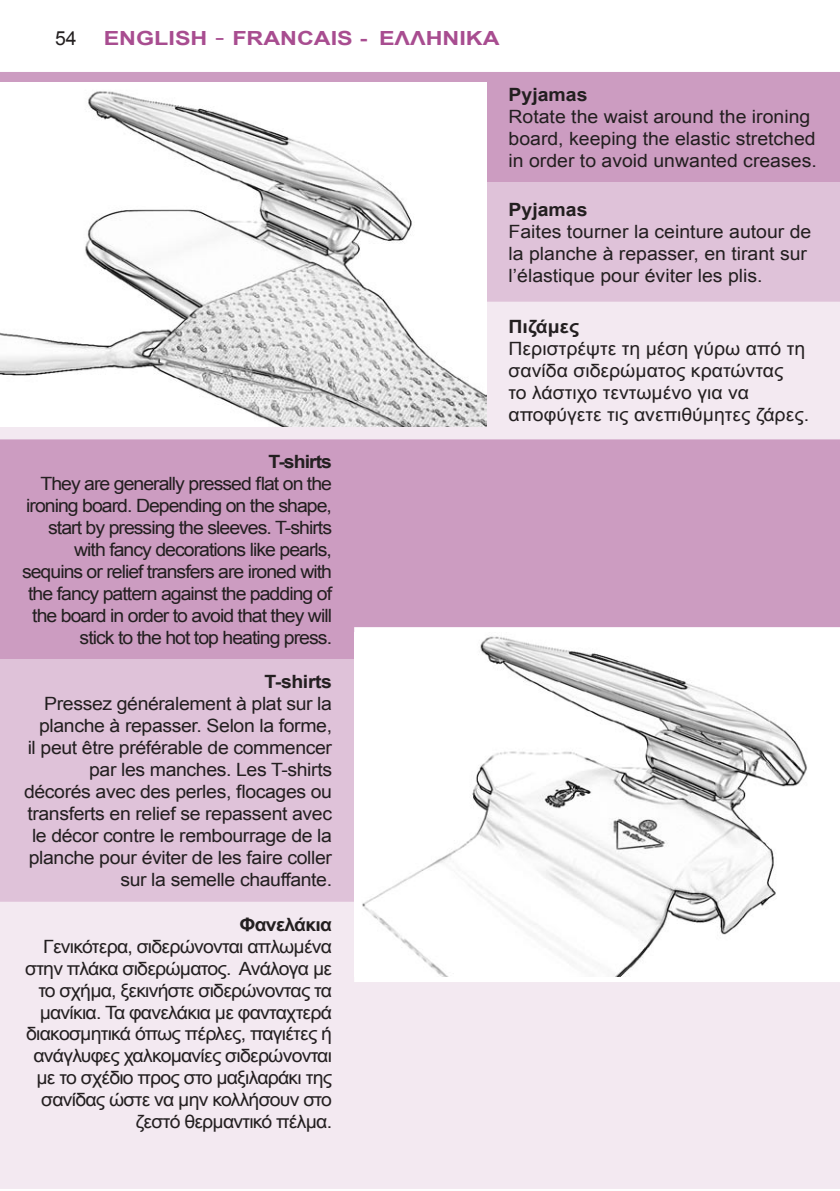
<style>
.page{position:relative;width:840px;height:1191px;background:#fff}
.page>*{position:absolute;margin:0;border:0;box-sizing:border-box;transform-origin:0 0}
.t1{font:700 19.4px "Arial";color:#a84d90;scale:1.2 1}
.t2{font:19.4px "Arial";color:#231f20}
.t3{font:18.2px/22px "Arial";color:#231f20;scale:1.06 1}
.t4{font:18.2px/22px "Arial";letter-spacing:-.04em;color:#231f20;text-align:right;scale:1.06 1}
.t5{font:18.2px/22px "Arial";letter-spacing:-.02em;color:#231f20;text-align:right;scale:1.06 1}
.t6{font:18.2px/22px "Arial";letter-spacing:-.05em;color:#231f20;text-align:right;scale:1.06 1}
.t7{font:700 18.2px "Arial";color:#231f20;scale:1.06 1}
.t8{font:700 18.2px "Arial";letter-spacing:-.02em;color:#231f20;scale:1.06 1}
.t9{font:700 18.2px "Arial";letter-spacing:-.04em;color:#231f20;scale:1.06 1}
.s1{font-weight:400;font-size:23.4px}
</style>
<div class="page">
<div style="left:0;top:72px;width:839px;height:110px;background:#cc9cc1"></div>
<div style="left:486px;top:182px;width:353px;height:120px;background:#dfc2d9"></div>
<div style="left:0;top:302px;width:839px;height:137px;background:#f3e9f1"></div>
<img style="left:0;top:82px;width:486px;height:344px">
<div style="left:0;top:439px;width:839px;height:220px;background:#cc9cc1"></div>
<div style="left:0;top:659px;width:354px;height:242px;background:#dfc2d9"></div>
<div style="left:0;top:901px;width:839px;height:287px;background:#f3e9f1"></div>
<img style="left:354px;top:633px;width:485px;height:343px">
<p class="t2" style="left:55px;top:26px;width:23px">54</p>
<p class="t1" style="left:104px;top:26px;width:331px">ENGLISH <span class="s1">-</span> FRANCAIS - ΕΛΛΗΝΙΚΑ</p>
<p class="t8" style="left:268px;top:450px;width:61px">T-shirts</p>
<p class="t6" style="left:22px;top:473px;width:294px">They are generally pressed flat on the ironing board. Depending on the shape, start by pressing the sleeves. T-shirts with fancy decorations like pearls, sequins or relief transfers are ironed with the fancy pattern against the padding of the board in order to avoid that they will stick to the hot top heating press.</p>
<p class="t8" style="left:264px;top:670px;width:65px">T-shirts</p>
<p class="t5" style="left:24px;top:693px;width:292px">Pressez généralement à plat sur la planche à repasser. Selon la forme,<br>il peut être préférable de commencer par les manches. Les T-shirts décorés avec des perles, flocages ou transferts en relief se repassent avec le décor contre le rembourrage de la planche pour éviter de les faire coller sur la semelle chauffante.</p>
<p class="t9" style="left:239px;top:912px;width:89px">Φανελάκια</p>
<p class="t4" style="left:25px;top:935px;width:291px">Γενικότερα, σιδερώνονται απλωμένα στην πλάκα σιδερώματος. Ανάλογα με το σχήμα, ξεκινήστε σιδερώνοντας τα μανίκια. Τα φανελάκια με φανταχτερά διακοσμητικά όπως πέρλες, παγιέτες ή ανάγλυφες χαλκομανίες σιδερώνονται με το σχέδιο προς στο μαξιλαράκι της σανίδας ώστε να μην κολλήσουν στο ζεστό θερμαντικό πέλμα.</p>
<p class="t7" style="left:508px;top:82px;width:76px">Pyjamas</p>
<p class="t3" style="left:508px;top:106px;width:292px">Rotate the waist around the ironing board, keeping the elastic stretched in order to avoid unwanted creases.</p>
<p class="t7" style="left:508px;top:197px;width:76px">Pyjamas</p>
<p class="t3" style="left:508px;top:220px;width:287px">Faites tourner la ceinture autour de la planche à repasser, en tirant sur l’élastique pour éviter les plis.</p>
<p class="t7" style="left:508px;top:315px;width:68px">Πιζάμες</p>
<p class="t3" style="left:508px;top:338px;width:285px">Περιστρέψτε τη μέση γύρω από τη σανίδα σιδερώματος κρατώντας<br>το λάστιχο τεντωμένο για να αποφύγετε τις ανεπιθύμητες ζάρες.</p>
</div>
